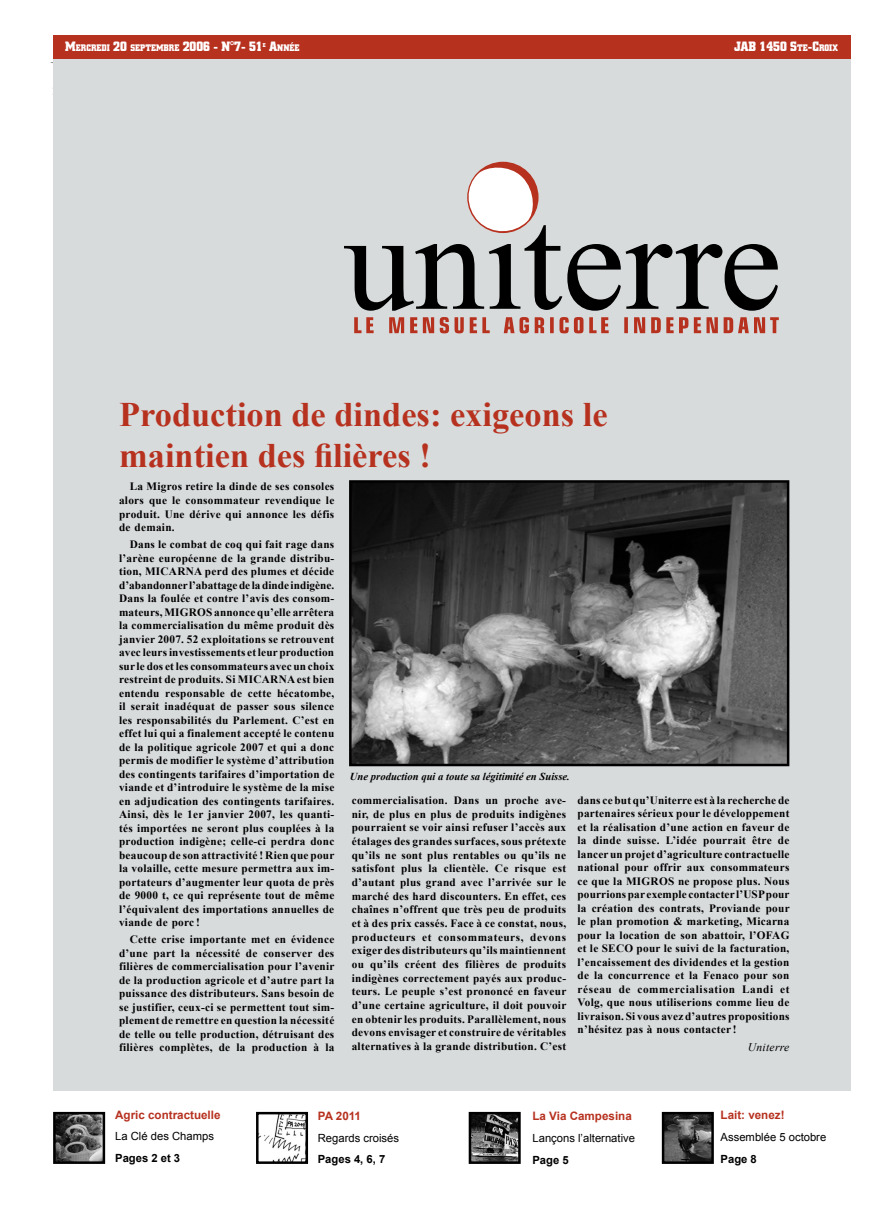
<style>
.page{position:relative;width:886px;height:1205px;background:#fff}
.page>*{position:absolute;margin:0;border:0;box-sizing:border-box;transform-origin:0 0}
.t1{font:700 34.38px/41.2px "Times New Roman";color:#b7311f}
.t2{font:700 13.75px "Square Slabserif 711 BT";color:#fff;scale:.9 1}
.t3{font:700 11.62px "Arial";color:#b7311f}
.t4{font:italic 11.62px "Times New Roman";letter-spacing:.025em;color:#000}
.t5{font:700 11.25px/13.5px "Times New Roman";letter-spacing:.025em;color:#000;text-align:justify}
.t6{font:11.25px "Arial";color:#000}
.t7{font:700 11.25px "Arial";color:#000}
.t8{font:italic 700 10.62px "Times New Roman";color:#000}
.t9{font:700 9.62px "Square Slabserif 711 BT";color:#fff;scale:.9 1}
.t10{font:700 5.62px "Square Slabserif 711 BT";color:#fff;scale:.9 1}
.s1{font-size:13.75px}
.s2{font-size:9.62px}
</style>
<div class="page">
<div style="left:53px;top:59px;width:797px;height:1110px;background:#d8dbdc"></div>
<div style="left:53px;top:1091px;width:797px;height:86px;background:#fff"></div>
<div style="left:53px;top:35px;width:797px;height:24px;background:#b7311f"></div>
<svg style="left:344px;top:164px;width:434px;height:147px"></svg>
<svg style="left:354px;top:317px;width:425px;height:16px"></svg>
<img style="left:352px;top:483px;width:434px;height:280px">
<div style="left:349px;top:480px;width:440px;height:286px;border:2px solid #000"></div>
<img style="left:56px;top:1115px;width:46px;height:46px">
<div style="left:53px;top:1112px;width:52px;height:52px;border:2px solid #000"></div>
<img style="left:472px;top:1115px;width:46px;height:46px">
<div style="left:469px;top:1112px;width:52px;height:52px;border:2px solid #000"></div>
<img style="left:259px;top:1115px;width:46px;height:46px">
<div style="left:256px;top:1112px;width:52px;height:52px;border:2px solid #000"></div>
<img style="left:665px;top:1115px;width:46px;height:46px">
<div style="left:662px;top:1112px;width:52px;height:52px;border:2px solid #000"></div>
<p class="t9" style="left:65px;top:42px;width:221px"><span class="s1">M</span>ERCREDI <span class="s1">20</span> SEPTEMBRE <span class="s1">2006 - N°7- 51</span></p>
<p class="t10" style="left:263px;top:41px;width:5px">E</p>
<p class="t9" style="left:269px;top:42px;width:35px"><span class="s1">A</span>NNÉE</p>
<p class="t2" style="left:734px;top:38px;width:117px">JAB 1450 S<span class="s2">TE</span>-C<span class="s2">ROIX</span></p>
<h1 class="t1" style="left:119px;top:393px;width:490px">Production de dindes: exigeons le maintien des filières !</h1>
<p class="t5" style="left:119px;top:480px;width:217px;text-indent:11px">La Migros retire la dinde de ses consoles alors que le consommateur revendique le produit. Une dérive qui annonce les défis de demain.</p>
<p class="t5" style="left:119px;top:537px;width:217px;text-indent:11px">Dans le combat de coq qui fait rage dans l’arène européenne de la grande distribu&shy;tion, MICARNA perd des plumes et décide d’abandonner l’abattage de la dinde indigène.<br>Dans la foulée et contre l’avis des consom&shy;mateurs, MIGROS annonce qu’elle arrêtera la commercialisation du même produit dès janvier 2007. 52 exploitations se retrouvent avec leurs investissements et leur production sur le dos et les consommateurs avec un choix restreint de produits. Si MICARNA est bien entendu responsable de cette hécatombe, il serait inadéquat de passer sous silence les responsabilités du Parlement. C’est en effet lui qui a finalement accepté le contenu de la politique agricole 2007 et qui a donc permis de modifier le système d’attribution des contingents tarifaires d’importation de viande et d’introduire le système de la mise en adjudication des contingents tarifaires.<br>Ainsi, dès le 1er janvier 2007, les quanti&shy;tés importées ne seront plus couplées à la production indigène; celle-ci perdra donc beaucoup de son attractivité ! Rien que pour la volaille, cette mesure permettra aux im&shy;portateurs d’augmenter leur quota de près de 9000 t, ce qui représente tout de même l’équivalent des importations annuelles de viande de porc !</p>
<p class="t5" style="left:119px;top:932px;width:217px;text-indent:11px">Cette crise importante met en évidence d’une part la nécessité de conserver des filières de commercialisation pour l’avenir de la production agricole et d’autre part la puissance des distributeurs. Sans besoin de se justifier, ceux-ci se permettent tout sim&shy;plement de remettre en question la nécessité de telle ou telle production, détruisant des filières complètes, de la production à la</p>
<p class="t8" style="left:350px;top:769px;width:221px">Une production qui a toute sa légitimité en Suisse.</p>
<p class="t5" style="left:352px;top:793px;width:216px">commercialisation. Dans un proche ave&shy;nir, de plus en plus de produits indigènes pourraient se voir ainsi refuser l’accès aux étalages des grandes surfaces, sous prétexte qu’ils ne sont plus rentables ou qu’ils ne satisfont plus la clientèle. Ce risque est d’autant plus grand avec l’arrivée sur le marché des hard discounters. En effet, ces chaînes n’offrent que très peu de produits et à des prix cassés. Face à ce constat, nous, producteurs et consommateurs, devons exiger des distributeurs qu’ils maintiennent ou qu’ils créent des filières de produits indigènes correctement payés aux produc&shy;teurs. Le peuple s’est prononcé en faveur d’une certaine agriculture, il doit pouvoir en obtenir les produits. Parallèlement, nous devons envisager et construire de véritables alternatives à la grande distribution. C’est</p>
<p class="t5" style="left:577px;top:793px;width:214px">dans ce but qu’Uniterre est à la recherche de partenaires sérieux pour le développement et la réalisation d’une action en faveur de la dinde suisse. L’idée pourrait être de lancer un projet d’agriculture contractuelle national pour offrir aux consommateurs ce que la MIGROS ne propose plus. Nous pourrions par exemple contacter l’USP pour la création des contrats, Proviande pour le plan promotion &amp; marketing, Micarna pour la location de son abattoir, l’OFAG et le SECO pour le suivi de la facturation, l’encaissement des dividendes et la gestion de la concurrence et la Fenaco pour son réseau de commercialisation Landi et Volg, que nous utiliserions comme lieu de livraison. Si vous avez d’autres propositions n’hésitez pas à nous contacter !</p>
<p class="t4" style="left:748px;top:1039px;width:43px">Uniterre</p>
<p class="t3" style="left:115px;top:1106px;width:107px">Agric contractuelle</p>
<p class="t6" style="left:115px;top:1129px;width:100px">La Clé des Champs</p>
<p class="t7" style="left:115px;top:1151px;width:67px">Pages 2 et 3</p>
<p class="t3" style="left:318px;top:1108px;width:45px">PA 2011</p>
<p class="t6" style="left:318px;top:1130px;width:83px">Regards croisés</p>
<p class="t7" style="left:318px;top:1152px;width:69px">Pages 4, 6, 7</p>
<p class="t3" style="left:532px;top:1108px;width:101px">La Via Campesina</p>
<p class="t6" style="left:532px;top:1130px;width:104px">Lançons l’alternative</p>
<p class="t7" style="left:532px;top:1152px;width:38px">Page 5</p>
<p class="t3" style="left:720px;top:1107px;width:65px">Lait: venez!</p>
<p class="t6" style="left:720px;top:1129px;width:107px">Assemblée 5 octobre</p>
<p class="t7" style="left:720px;top:1151px;width:38px">Page 8</p>
</div>
